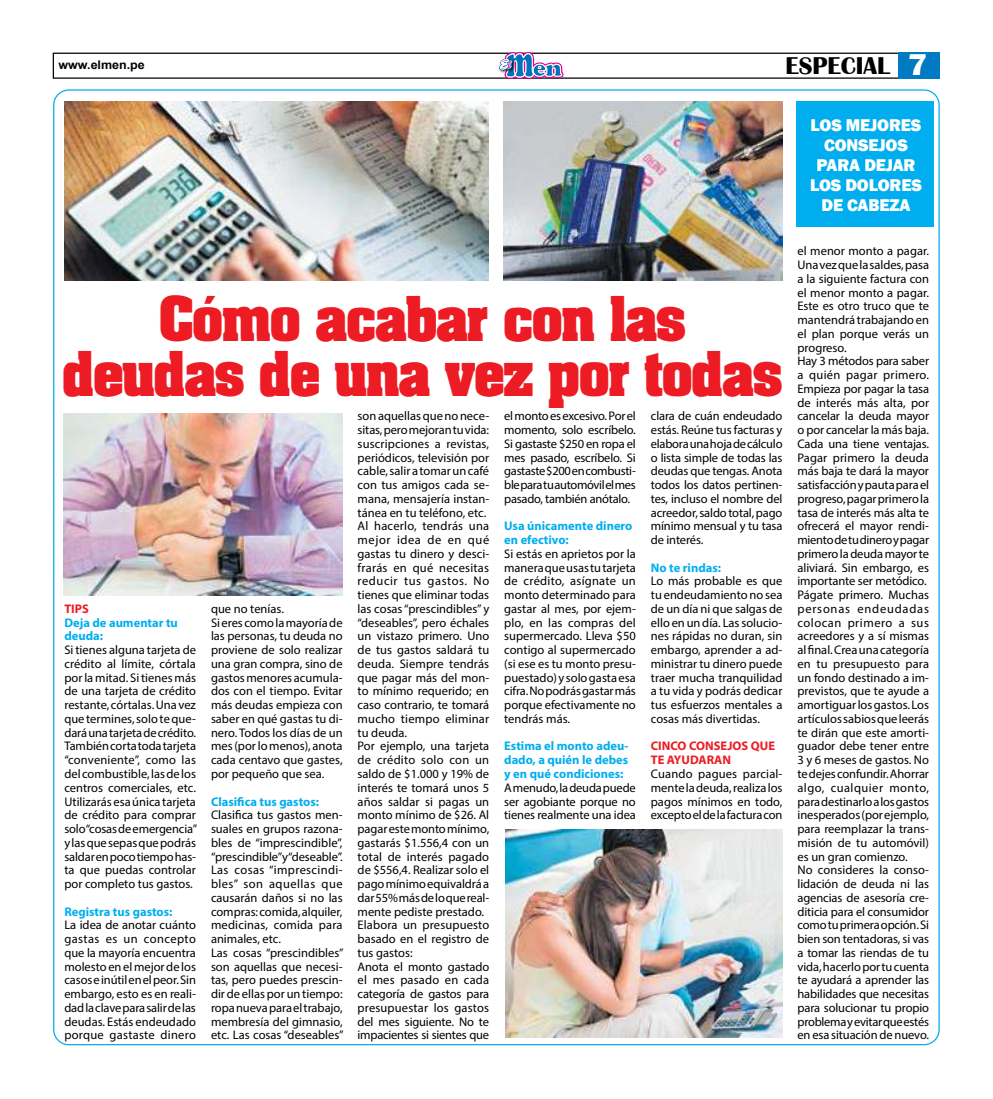
<style>
.page{position:relative;width:993px;height:1099px;background:#fff}
.page>*{position:absolute;margin:0;border:0;box-sizing:border-box;transform-origin:0 0}
.t1{font:700 52.5px/55px "Aachen";letter-spacing:-.02em;color:#ed1b23;text-align:center;scale:.94 1}
.t2{font:700 25px "Britannic";color:#000}
.t3{font:800 17.5px/20px "Franklin Gothic";letter-spacing:-.01em;color:#fff;text-align:center}
.t4{font:12.5px/13.8px "Myriad Pro";color:#000;text-align:justify}
.t5{font:700 12.5px/13.8px "Myriad Pro";color:#00aeef}
.t6{font:700 12.5px/13.8px "Myriad Pro";color:#ed1b23}
.t7{font:700 11.88px "Arial";color:#000;scale:1.05 1}
.s1{font-size:31px;color:#fff}
</style>
<div class="page">
<div style="left:796px;top:101px;width:137px;height:126px;background:#00aeef"></div>
<div style="left:53px;top:53px;width:886px;height:26px;border:1px solid #000"></div>
<div style="left:897px;top:53px;width:42px;height:26px;background:#007ac2"></div>
<svg style="left:499px;top:52px;width:64px;height:27px"></svg>
<img style="left:503px;top:102px;width:279px;height:178px">
<img style="left:64px;top:102px;width:424px;height:178px">
<img style="left:64px;top:413px;width:278px;height:182px">
<img style="left:505px;top:829px;width:277px;height:208px">
<p class="t7" style="left:58px;top:56px;width:84px">www.elmen.pe</p>
<h2 class="t2" style="left:785px;top:52px;width:144px">ESPECIAL <span class="s1">7</span></h2>
<h1 class="t1" style="left:63px;top:289px;width:766px">Cómo acabar con las deudas de una vez por todas</h1>
<p class="t6" style="left:64px;top:601px;width:26px">TIPS</p>
<p class="t5" style="left:64px;top:615px;width:115px">Deja de aumentar tu deuda:</p>
<p class="t4" style="left:64px;top:643px;width:134px">Si tienes alguna tarjeta de crédito al límite, córtala por la mitad. Si tienes más de una tarjeta de crédito restante, córtalas. Una vez que termines, solo te que&shy;dará una tarjeta de crédito.<br>También corta toda tarjeta “conveniente”, como las del combustible, las de los centros comerciales, etc.<br>Utilizarás esa única tarjeta de crédito para comprar solo “cosas de emergencia” y las que sepas que podrás saldar en poco tiempo has&shy;ta que puedas controlar por completo tus gastos.</p>
<p class="t5" style="left:64px;top:904px;width:110px">Registra tus gastos:</p>
<p class="t4" style="left:64px;top:918px;width:133px">La idea de anotar cuánto gastas es un concepto que la mayoría encuentra molesto en el mejor de los casos e inútil en el peor. Sin embargo, esto es en reali&shy;dad la clave para salir de las deudas. Estás endeudado porque gastaste dinero</p>
<p class="t4" style="left:211px;top:601px;width:133px;text-align:left">que no tenías.<br>Si eres como la mayoría de las personas, tu deuda no proviene de solo realizar una gran compra, sino de gastos menores acumula&shy;dos con el tiempo. Evitar más deudas empieza con saber en qué gastas tu di&shy;nero. Todos los días de un mes (por lo menos), anota cada centavo que gastes, por pequeño que sea.</p>
<p class="t5" style="left:211px;top:794px;width:110px">Clasifica tus gastos:</p>
<p class="t4" style="left:211px;top:808px;width:134px;text-align:left">Clasifica tus gastos men&shy;suales en grupos razona&shy;bles de “imprescindible”, “prescindible” y “deseable”.<br>Las cosas “imprescindi&shy;bles” son aquellas que causarán daños si no las compras: comida, alquiler, medicinas, comida para animales, etc.<br>Las cosas “prescindibles” son aquellas que necesi&shy;tas, pero puedes prescin&shy;dir de ellas por un tiempo: ropa nueva para el trabajo, membresía del gimnasio, etc. Las cosas “deseables”</p>
<p class="t4" style="left:357px;top:409px;width:133px;text-align:left">son aquellas que no nece&shy;sitas, pero mejoran tu vida: suscripciones a revistas, periódicos, televisión por cable, salir a tomar un café con tus amigos cada se&shy;mana, mensajería instan&shy;tánea en tu teléfono, etc.<br>Al hacerlo, tendrás una mejor idea de en qué gastas tu dinero y desci&shy;frarás en qué necesitas reducir tus gastos. No tienes que eliminar todas las cosas “prescindibles” y “deseables”, pero échales un vistazo primero. Uno de tus gastos saldará tu deuda. Siempre tendrás que pagar más del mon&shy;to mínimo requerido; en caso contrario, te tomará mucho tiempo eliminar tu deuda.<br>Por ejemplo, una tarjeta de crédito solo con un saldo de $1.000 y 19% de interés te tomará unos 5 años saldar si pagas un monto mínimo de $26. Al pagar este monto mínimo, gastarás $1.556,4 con un total de interés pagado de $556,4. Realizar solo el pago mínimo equivaldrá a dar 55% más de lo que real&shy;mente pediste prestado.<br>Elabora un presupuesto basado en el registro de tus gastos:<br>Anota el monto gastado el mes pasado en cada categoría de gastos para presupuestar los gastos del mes siguiente. No te impacientes si sientes que</p>
<p class="t4" style="left:504px;top:409px;width:133px">el monto es excesivo. Por el momento, solo escríbelo.<br>Si gastaste $250 en ropa el mes pasado, escríbelo. Si gastaste $200 en combusti&shy;ble para tu automóvil el mes pasado, también anótalo.</p>
<p class="t5" style="left:504px;top:519px;width:130px">Usa únicamente dinero en efectivo:</p>
<p class="t4" style="left:504px;top:546px;width:133px">Si estás en aprietos por la manera que usas tu tarjeta de crédito, asígnate un monto determinado para gastar al mes, por ejem&shy;plo, en las compras del supermercado. Lleva $50 contigo al supermercado (si ese es tu monto presu&shy;puestado) y solo gasta esa cifra. No podrás gastar más porque efectivamente no tendrás más.</p>
<p class="t5" style="left:504px;top:739px;width:126px;text-align:justify">Estima el monto adeu&shy;dado, a quién le debes y en qué condiciones:</p>
<p class="t4" style="left:504px;top:780px;width:133px">A menudo, la deuda puede ser agobiante porque no tienes realmente una idea</p>
<p class="t4" style="left:650px;top:409px;width:133px">clara de cuán endeudado estás. Reúne tus facturas y elabora una hoja de cálculo o lista simple de todas las deudas que tengas. Anota todos los datos pertinen&shy;tes, incluso el nombre del acreedor, saldo total, pago mínimo mensual y tu tasa de interés.</p>
<p class="t5" style="left:650px;top:560px;width:72px">No te rindas:</p>
<p class="t4" style="left:650px;top:574px;width:133px">Lo más probable es que tu endeudamiento no sea de un día ni que salgas de ello en un día. Las solucio&shy;nes rápidas no duran, sin embargo, aprender a ad&shy;ministrar tu dinero puede traer mucha tranquilidad a tu vida y podrás dedicar tus esfuerzos mentales a cosas más divertidas.</p>
<p class="t6" style="left:650px;top:739px;width:126px">CINCO CONSEJOS QUE<br>TE AYUDARAN</p>
<p class="t4" style="left:650px;top:766px;width:133px">Cuando pagues parcial&shy;mente la deuda, realiza los pagos mínimos en todo, excepto el de la factura con</p>
<h3 class="t3" style="left:809px;top:115px;width:113px">LOS MEJORES<br>CONSEJOS<br>PARA DEJAR<br>LOS DOLORES<br>DE CABEZA</h3>
<p class="t4" style="left:797px;top:244px;width:133px;text-align:left">el menor monto a pagar.<br>Una vez que la saldes, pasa a la siguiente factura con el menor monto a pagar.<br>Este es otro truco que te mantendrá trabajando en el plan porque verás un progreso.<br>Hay 3 métodos para saber a quién pagar primero.<br>Empieza por pagar la tasa de interés más alta, por cancelar la deuda mayor o por cancelar la más baja.<br>Cada una tiene ventajas.<br>Pagar primero la deuda más baja te dará la mayor satisfacción y pauta para el progreso, pagar primero la tasa de interés más alta te ofrecerá el mayor rendi&shy;miento de tu dinero y pagar primero la deuda mayor te aliviará. Sin embargo, es importante ser metódico.<br>Págate primero. Muchas personas endeudadas colocan primero a sus acreedores y a sí mismas al final. Crea una categoría en tu presupuesto para un fondo destinado a im&shy;previstos, que te ayude a amortiguar los gastos. Los artículos sabios que leerás te dirán que este amorti&shy;guador debe tener entre<br>3 y 6 meses de gastos. No te dejes confundir. Ahorrar algo, cualquier monto, para destinarlo a los gastos inesperados (por ejemplo, para reemplazar la trans&shy;misión de tu automóvil) es un gran comienzo.<br>No consideres la conso&shy;lidación de deuda ni las agencias de asesoría cre&shy;diticia para el consumidor como tu primera opción. Si bien son tentadoras, si vas a tomar las riendas de tu vida, hacerlo por tu cuenta te ayudará a aprender las habilidades que necesitas para solucionar tu propio problema y evitar que estés en esa situación de nuevo.</p>
</div>
